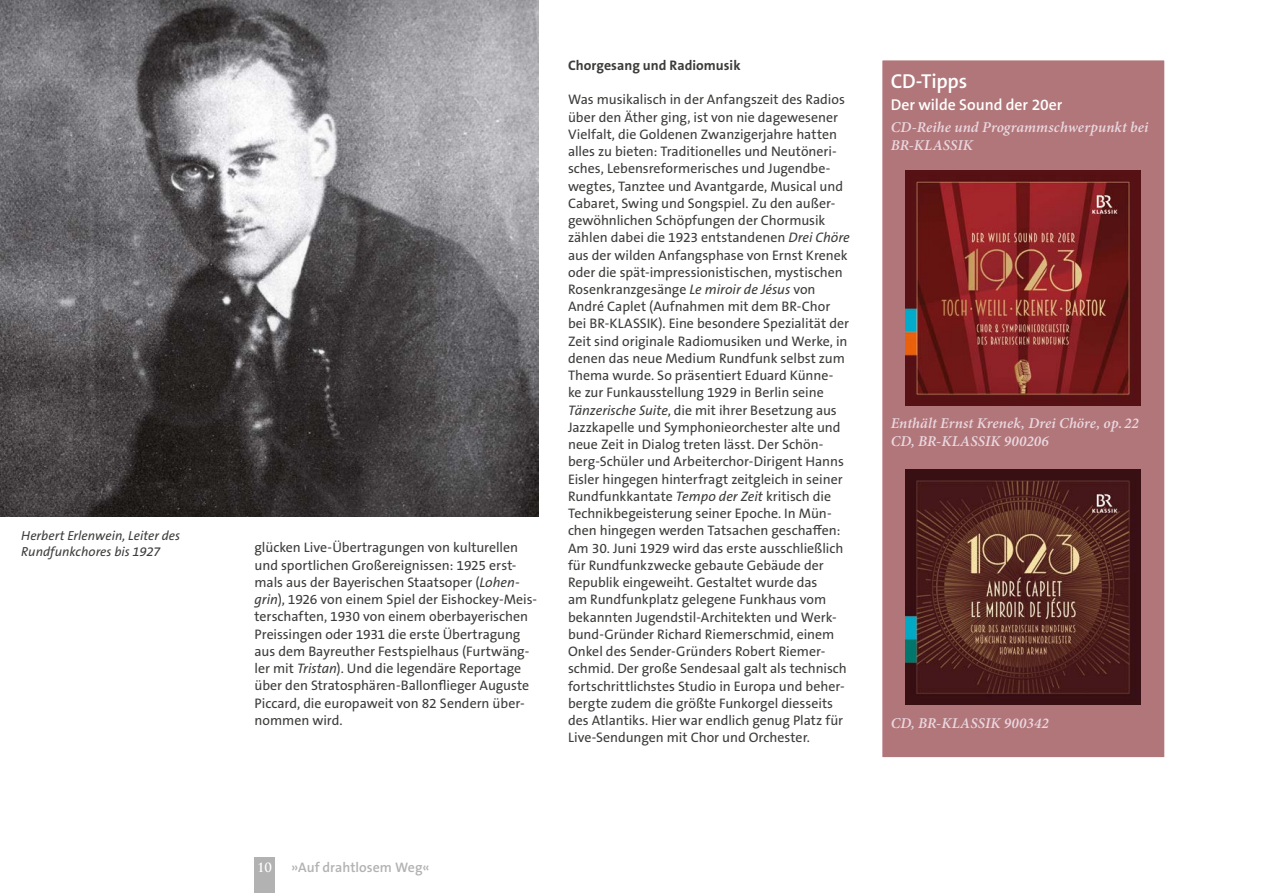
<style>
.page{position:relative;width:1263px;height:893px;background:#fff}
.page>*{position:absolute;margin:0;border:0;box-sizing:border-box;transform-origin:0 0}
.t1{font:600 20.25px "The Sans B W6";letter-spacing:-.01em;color:#fff}
.t2{font:600 15.75px "The Sans B W6";color:#fff}
.t3{font:italic 600 15px/18px "Minion Pro";letter-spacing:.01em;color:#ead7e0}
.t4{font:13.8px/17.2px "The Sans B W5 Plain";letter-spacing:-.005em;color:#3c3c3b}
.t5{font:700 13.8px "The Sans B W7";color:#3c3c3b}
.t6{font:600 13.8px "The Sans B W6";color:#b3b2b2}
.t7{font:italic 13.2px/15.3px "The Sans B W5 Plain";color:#3c3c3b}
.t8{font:700 12.45px "Trajan Pro";color:#fff}
.s1{font-style:italic}
</style>
<div class="page">
<div style="left:255px;top:857px;width:20px;height:36px;background:#b3b2b2"></div>
<img style="left:0;top:0;width:538px;height:517px">
<div style="left:882px;top:60px;width:283px;height:698px;background:#b17679"></div>
<img style="left:905px;top:170px;width:235px;height:235px">
<img style="left:905px;top:469px;width:235px;height:235px">
<p class="t7" style="left:21px;top:528px;width:160px">Herbert Erlenwein, Leiter des<br>Rundfunkchores bis 1927</p>
<p class="t4" style="left:255px;top:539px;width:284px">glücken Live-Übertragungen von kulturellen und sportlichen Großereignissen: 1925 erst&shy;mals aus der Bayerischen Staatsoper (<span class="s1">Lohen&shy;grin</span>), 1926 von einem Spiel der Eishockey-Meis&shy;terschaften, 1930 von einem oberbayerischen Preissingen oder 1931 die erste Übertragung aus dem Bayreuther Festspielhaus (Furtwäng&shy;ler mit <span class="s1">Tristan</span>). Und die legendäre Reportage über den Stratosphären-Ballonflieger Auguste Piccard, die europaweit von 82 Sendern über&shy;nommen wird.</p>
<p class="t5" style="left:568px;top:56px;width:174px">Chorgesang und Radiomusik</p>
<p class="t4" style="left:568px;top:91px;width:283px">Was musikalisch in der Anfangszeit des Radios über den Äther ging, ist von nie dagewesener Vielfalt, die Goldenen Zwanzigerjahre hatten alles zu bieten: Traditionelles und Neutöneri&shy;sches, Lebensreformerisches und Jugendbe&shy;wegtes, Tanztee und Avantgarde, Musical und Cabaret, Swing und Songspiel. Zu den außer&shy;gewöhnlichen Schöpfungen der Chormusik zählen dabei die 1923 entstandenen <span class="s1">Drei Chöre </span>aus der wilden Anfangsphase von Ernst Krenek oder die spät-impressionistischen, mystischen Rosenkranzgesänge <span class="s1">Le miroir de Jésus</span> von André Caplet (Aufnahmen mit dem BR-Chor bei BR-KLASSIK). Eine besondere Spezialität der Zeit sind originale Radiomusiken und Werke, in denen das neue Medium Rundfunk selbst zum Thema wurde. So präsentiert Eduard Künne&shy;ke zur Funkausstellung 1929 in Berlin seine <span class="s1">Tänzerische Suite</span>, die mit ihrer Besetzung aus Jazzkapelle und Symphonieorchester alte und neue Zeit in Dialog treten lässt. Der Schön&shy;berg-Schüler und Arbeiterchor-Dirigent Hanns Eisler hingegen hinterfragt zeitgleich in seiner Rundfunkkantate <span class="s1">Tempo der Zeit</span> kritisch die Technikbegeisterung seiner Epoche. In Mün&shy;chen hingegen werden Tatsachen geschaffen:<br>Am 30. Juni 1929 wird das erste ausschließlich für Rundfunkzwecke gebaute Gebäude der Republik eingeweiht. Gestaltet wurde das<br>am Rundfunkplatz gelegene Funkhaus vom bekannten Jugendstil-Architekten und Werk&shy;bund-Gründer Richard Riemerschmid, einem Onkel des Sender-Gründers Robert Riemer&shy;schmid. Der große Sendesaal galt als technisch fortschrittlichstes Studio in Europa und beher&shy;bergte zudem die größte Funkorgel diesseits des Atlantiks. Hier war endlich genug Platz für Live-Sendungen mit Chor und Orchester.</p>
<h1 class="t1" style="left:891px;top:68px;width:78px">CD-Tipps</h1>
<p class="t2" style="left:891px;top:94px;width:173px">Der wilde Sound der 20er</p>
<p class="t3" style="left:891px;top:118px;width:259px">CD-Reihe und Programmschwerpunkt bei<br>BR-KLASSIK</p>
<p class="t3" style="left:891px;top:414px;width:249px">Enthält Ernst Krenek, Drei Chöre, op. 22<br>CD, BR-KLASSIK 900206</p>
<p class="t3" style="left:891px;top:714px;width:160px">CD, BR-KLASSIK 900342</p>
<p class="t8" style="left:257px;top:860px;width:17px">10</p>
<p class="t6" style="left:291px;top:859px;width:140px">»Auf drahtlosem Weg«</p>
</div>
